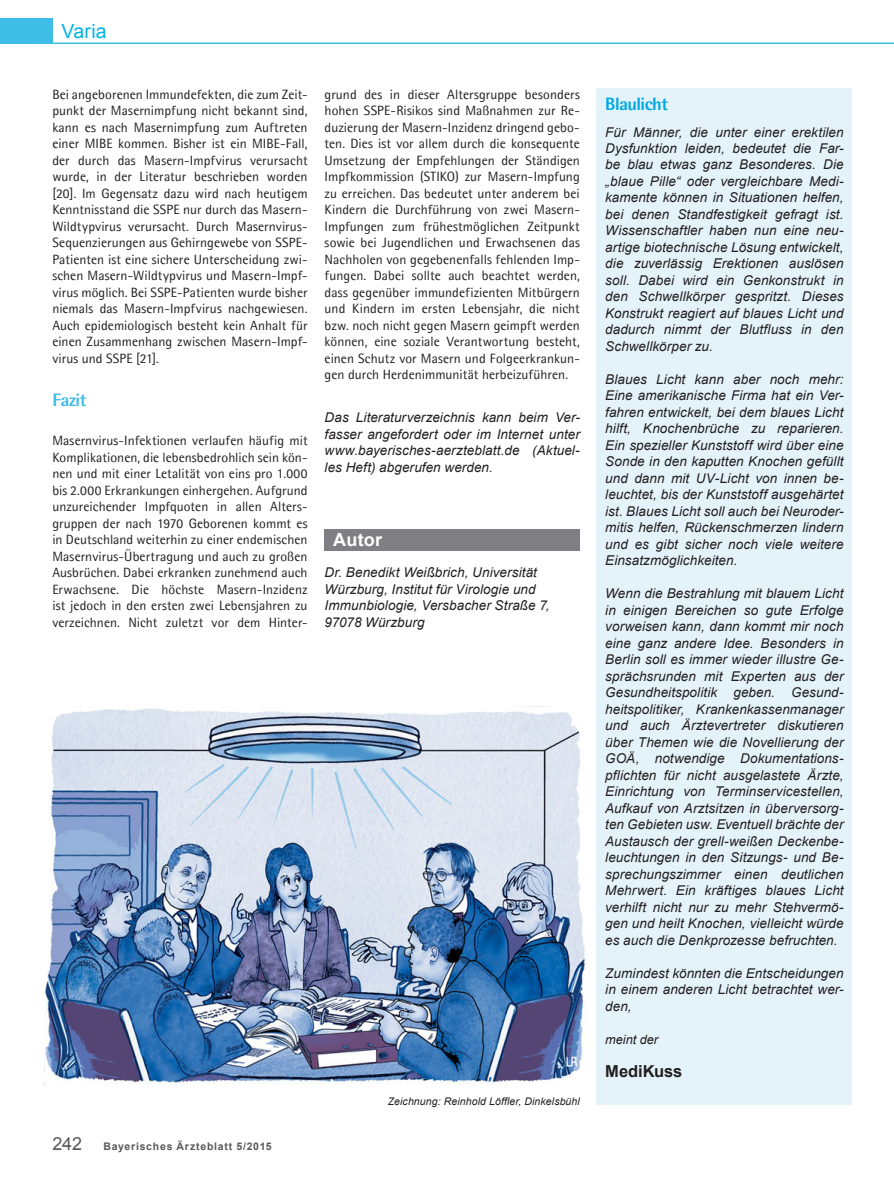
<style>
.page{position:relative;width:894px;height:1190px;background:#fff}
.page>*{position:absolute;margin:0;border:0;box-sizing:border-box;transform-origin:0 0}
.t1{font:19.5px "Arial";letter-spacing:.015em;color:#00b6e4}
.t2{font:800 18px "Agfa Rotis Semisans";letter-spacing:-.035em;color:#00a9e0}
.t3{font:800 18px "Agfa Rotis Semisans";letter-spacing:-.03em;color:#3ebde7}
.t4{font:700 18px "Arial";letter-spacing:.015em;color:#fff}
.t5{font:700 16.5px "Arial";letter-spacing:-.005em;color:#231f20}
.t6{font:italic 13.5px/16.5px "Arial";letter-spacing:.005em;color:#231f20;text-align:justify}
.t7{font:13.5px/16.5px "Agfa Rotis Semisans";color:#231f20;text-align:justify}
.t8{font:italic 12.75px "Arial";color:#231f20}
.t9{font:italic 10.5px "Arial";letter-spacing:.01em;color:#231f20}
.t10{font:700 10.5px "Arial";letter-spacing:.07em;color:#58595b}
.s1{font-weight:400;font-size:18px}
</style>
<div class="page">
<div style="left:0;top:19px;width:53px;height:25px;background:#3ebde7"></div>
<hr style="left:26px;top:43px;width:867px;height:1px;background:#3ebde7">
<div style="left:324px;top:529px;width:256px;height:21px;background:#807f83"></div>
<div style="left:596px;top:89px;width:256px;height:1016px;background:#e4f3fa"></div>
<img style="left:45px;top:706px;width:541px;height:379px">
<h1 class="t1" style="left:62px;top:20px;width:47px">Varia</h1>
<p class="t7" style="left:52px;top:86px;width:257px">Bei angeborenen Immundefekten, die zum Zeit&shy;punkt der Masernimpfung nicht bekannt sind, kann es nach Masernimpfung zum Auftreten einer MIBE kommen. Bisher ist ein MIBE-Fall, der durch das Masern-Impfvirus verursacht wurde, in der Literatur beschrieben worden [20]. Im Gegensatz dazu wird nach heutigem Kenntnisstand die SSPE nur durch das Masern-Wildtypvirus verursacht. Durch Masernvirus-Sequenzierungen aus Gehirngewebe von SSPE-Patienten ist eine sichere Unterscheidung zwi&shy;schen Masern-Wildtypvirus und Masern-Impf&shy;virus möglich. Bei SSPE-Patienten wurde bisher niemals das Masern-Impfvirus nachgewiesen.<br>Auch epidemiologisch besteht kein Anhalt für einen Zusammenhang zwischen Masern-Impf&shy;virus und SSPE [21].</p>
<h2 class="t3" style="left:52px;top:389px;width:35px">Fazit</h2>
<p class="t7" style="left:52px;top:432px;width:257px">Masernvirus-Infektionen verlaufen häufig mit Komplikationen, die lebensbedrohlich sein kön&shy;nen und mit einer Letalität von eins pro 1.000 bis 2.000 Erkrankungen einhergehen. Aufgrund unzureichender Impfquoten in allen Alters&shy;gruppen der nach 1970 Geborenen kommt es in Deutschland weiterhin zu einer endemischen Masernvirus-Übertragung und auch zu großen Ausbrüchen. Dabei erkranken zunehmend auch Erwachsene. Die höchste Masern-Inzidenz ist jedoch in den ersten zwei Lebensjahren zu verzeichnen. Nicht zuletzt vor dem Hinter-</p>
<p class="t7" style="left:324px;top:86px;width:257px">grund des in dieser Altersgruppe besonders hohen SSPE-Risikos sind Maßnahmen zur Re&shy;duzierung der Masern-Inzidenz dringend gebo&shy;ten. Dies ist vor allem durch die konsequente Umsetzung der Empfehlungen der Ständigen Impfkommission (STIKO) zur Masern-Impfung zu erreichen. Das bedeutet unter anderem bei Kindern die Durchführung von zwei Masern-Impfungen zum frühestmöglichen Zeitpunkt sowie bei Jugendlichen und Erwachsenen das Nachholen von gegebenenfalls fehlenden Imp&shy;fungen. Dabei sollte auch beachtet werden, dass gegenüber immundefizienten Mitbürgern und Kindern im ersten Lebensjahr, die nicht bzw. noch nicht gegen Masern geimpft werden können, eine soziale Verantwortung besteht, einen Schutz vor Masern und Folgeerkrankun&shy;gen durch Herdenimmunität herbeizuführen.</p>
<p class="t6" style="left:324px;top:409px;width:257px">Das Literaturverzeichnis kann beim Ver&shy;fasser angefordert oder im Internet unter www.bayerisches-aerzteblatt.de (Aktuel&shy;les Heft) abgerufen werden.</p>
<h2 class="t4" style="left:333px;top:530px;width:51px">Autor</h2>
<p class="t6" style="left:324px;top:564px;width:226px;text-align:left">Dr. Benedikt Weißbrich, Universität<br>Würzburg, Institut für Virologie und<br>Immunbiologie, Versbacher Straße 7,<br>97078 Würzburg</p>
<p class="t10" style="left:52px;top:1140px;width:221px"><span class="s1">242</span> Bayerisches Ärzteblatt 5/2015</p>
<p class="t9" style="left:388px;top:1095px;width:194px">Zeichnung: Reinhold Löffler, Dinkelsbühl</p>
<h2 class="t2" style="left:605px;top:92px;width:64px">Blaulicht</h2>
<p class="t6" style="left:605px;top:124px;width:240px">Für Männer, die unter einer erektilen Dysfunktion leiden, bedeutet die Far&shy;be blau etwas ganz Besonderes. Die „blaue Pille“ oder vergleichbare Medi&shy;kamente können in Situationen helfen, bei denen Standfestigkeit gefragt ist.<br>Wissenschaftler haben nun eine neu&shy;artige biotechnische Lösung entwickelt, die zuverlässig Erektionen auslösen soll. Dabei wird ein Genkonstrukt in den Schwellkörper gespritzt. Dieses Konstrukt reagiert auf blaues Licht und dadurch nimmt der Blutfluss in den Schwellkörper zu.</p>
<p class="t6" style="left:605px;top:371px;width:240px">Blaues Licht kann aber noch mehr:<br>Eine amerikanische Firma hat ein Ver&shy;fahren entwickelt, bei dem blaues Licht hilft, Knochenbrüche zu reparieren.<br>Ein spezieller Kunststoff wird über eine Sonde in den kaputten Knochen gefüllt und dann mit UV-Licht von innen be&shy;leuchtet, bis der Kunststoff ausgehärtet ist. Blaues Licht soll auch bei Neuroder&shy;mitis helfen, Rückenschmerzen lindern und es gibt sicher noch viele weitere Einsatzmöglichkeiten.</p>
<p class="t6" style="left:605px;top:585px;width:240px">Wenn die Bestrahlung mit blauem Licht in einigen Bereichen so gute Erfolge vorweisen kann, dann kommt mir noch eine ganz andere Idee. Besonders in Berlin soll es immer wieder illustre Ge&shy;sprächsrunden mit Experten aus der Gesundheitspolitik geben. Gesund&shy;heitspolitiker, Krankenkassenmanager und auch Ärztevertreter diskutieren über Themen wie die Novellierung der GOÄ, notwendige Dokumentations&shy;pflichten für nicht ausgelastete Ärzte, Einrichtung von Terminservicestellen, Aufkauf von Arztsitzen in überversorg&shy;ten Gebieten usw. Eventuell brächte der Austausch der grell-weißen Deckenbe&shy;leuchtungen in den Sitzungs- und Be&shy;sprechungszimmer einen deutlichen Mehrwert. Ein kräftiges blaues Licht verhilft nicht nur zu mehr Stehvermö&shy;gen und heilt Knochen, vielleicht würde es auch die Denkprozesse befruchten.</p>
<p class="t6" style="left:605px;top:965px;width:240px">Zumindest könnten die Entscheidungen in einem anderen Licht betrachtet wer&shy;den,</p>
<p class="t8" style="left:605px;top:1032px;width:54px">meint der</p>
<p class="t5" style="left:605px;top:1062px;width:79px">MediKuss</p>
</div>
